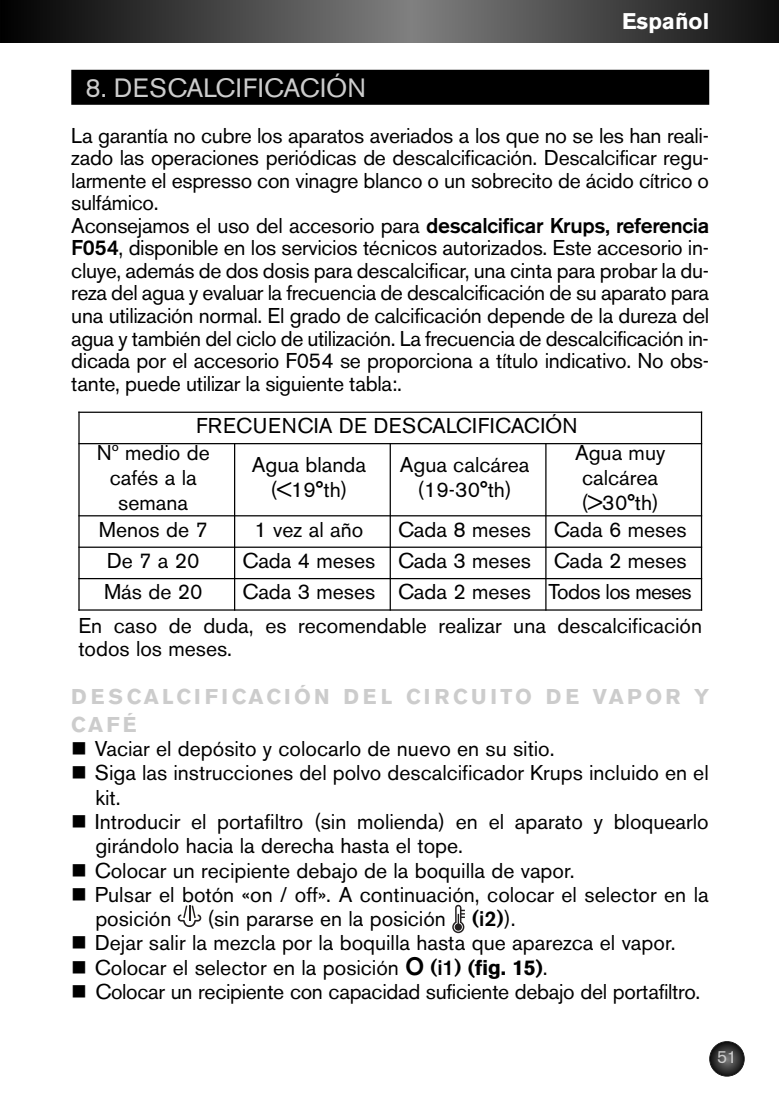
<style>
.page{position:relative;width:779px;height:1103px;background:#fff}
.page>*{position:absolute;margin:0;border:0;box-sizing:border-box;transform-origin:0 0}
.t1{font:26.25px "Akzidenz Grotesk BE";letter-spacing:.02em;color:#ccc}
.t2{font:700 22.5px "Akzidenz Grotesk BE";color:#fff}
.t3{font:21.25px/22.5px "Akzidenz Grotesk BE";letter-spacing:-.015em;color:#000}
.t4{font:700 21.25px/27.5px "Akzidenz Grotesk BE";letter-spacing:.15em;color:#ccc}
.t5{font:21.25px "Akzidenz Grotesk BE";letter-spacing:.02em;color:#000}
.t6{font:17.5px "Akzidenz Grotesk BE";color:#ccc}
.s1{font-weight:500}
.s2{font-weight:500;font-size:25px}
.s3{font-weight:700}
</style>
<div class="page">
<svg style="left:1px;top:0;width:778px;height:42px;background:#434343"></svg>
<div style="left:71px;top:70px;width:638px;height:35px;background:#000"></div>
<hr style="left:78px;top:411px;width:2px;height:199px;background:#000">
<hr style="left:234px;top:443px;width:1px;height:167px;background:#000">
<hr style="left:390px;top:443px;width:1px;height:167px;background:#000">
<hr style="left:545px;top:443px;width:1px;height:167px;background:#000">
<hr style="left:701px;top:411px;width:1px;height:199px;background:#000">
<hr style="left:78px;top:411px;width:624px;height:2px;background:#000">
<hr style="left:78px;top:443px;width:624px;height:1px;background:#000">
<hr style="left:78px;top:515px;width:624px;height:1px;background:#000">
<hr style="left:78px;top:546px;width:624px;height:2px;background:#000">
<hr style="left:78px;top:578px;width:624px;height:1px;background:#000">
<hr style="left:78px;top:609px;width:624px;height:1px;background:#000">
<svg style="left:178px;top:905px;width:23px;height:22px"></svg>
<svg style="left:452px;top:904px;width:13px;height:29px"></svg>
<div style="left:455px;top:923px;width:7px;height:7px;background:#231f20;border-radius:3px"></div>
<svg style="left:710px;top:1041px;width:34px;height:34px"></svg>
<div style="left:709px;top:1041px;width:36px;height:35px;border:2px solid #000;border-radius:50%"></div>
<hr style="left:0;top:0;width:1px;height:42px;background:#020202">
<p class="t2" style="left:622px;top:13px;width:89px">Español</p>
<p class="t1" style="left:85px;top:78px;width:282px">8. DESCALCIFICACIÓN</p>
<p class="t3" style="left:71px;top:126px;width:639px">La garantía no cubre los aparatos averiados a los que no se les han reali&shy;zado las operaciones periódicas de descalcificación. Descalcificar regu&shy;larmente el espresso con vinagre blanco o un sobrecito de ácido cítrico o sulfámico.<br>Aconsejamos el uso del accesorio para <span class="s1">descalcificar Krups, referencia F054</span>, disponible en los servicios técnicos autorizados. Este accesorio in&shy;cluye, además de dos dosis para descalcificar, una cinta para probar la du&shy;reza del agua y evaluar la frecuencia de descalcificación de su aparato para una utilización normal. El grado de calcificación depende de la dureza del agua y también del ciclo de utilización. La frecuencia de descalcificación in&shy;dicada por el accesorio F054 se proporciona a título indicativo. No obs&shy;tante, puede utilizar la siguiente tabla:.</p>
<p class="t5" style="left:196px;top:418px;width:383px">FRECUENCIA DE DESCALCIFICACIÓN</p>
<p class="t3" style="left:97px;top:443px;width:114px">Nº medio de</p>
<p class="t3" style="left:110px;top:468px;width:88px">cafés a la</p>
<p class="t3" style="left:118px;top:493px;width:71px">semana</p>
<p class="t3" style="left:575px;top:442px;width:92px;line-height:25px;text-align:center">Agua muy calcárea (&gt;30°th)</p>
<p class="t3" style="left:252px;top:454px;width:116px;line-height:25px;text-align:center">Agua blanda (&lt;19°th)</p>
<p class="t3" style="left:400px;top:454px;width:131px;line-height:25px;text-align:center">Agua calcárea (19-30°th)</p>
<p class="t3" style="left:99px;top:520px;width:111px">Menos de 7</p>
<p class="t3" style="left:254px;top:520px;width:110px">1 vez al año</p>
<p class="t3" style="left:398px;top:520px;width:290px">Cada 8 meses Cada 6 meses</p>
<p class="t3" style="left:107px;top:551px;width:94px">De 7 a 20</p>
<p class="t3" style="left:242px;top:551px;width:446px">Cada 4 meses Cada 3 meses Cada 2 meses</p>
<p class="t3" style="left:104px;top:583px;width:100px">Más de 20</p>
<p class="t3" style="left:242px;top:583px;width:451px">Cada 3 meses Cada 2 meses Todos los meses</p>
<p class="t3" style="left:78px;top:616px;width:625px">En caso de duda, es recomendable realizar una descalcificación todos los meses.</p>
<p class="t4" style="left:71px;top:685px;width:639px">DESCALCIFICACIÓN DEL CIRCUITO DE VAPOR Y<br>CAFÉ</p>
<p class="t3" style="left:71px;top:739px;width:485px">■ Vaciar el depósito y colocarlo de nuevo en su sitio.</p>
<p class="t3" style="left:95px;top:763px;width:615px;line-height:24.2px;text-indent:-24px">■ Siga las instrucciones del polvo descalcificador Krups incluido en el kit.</p>
<p class="t3" style="left:95px;top:811px;width:615px;line-height:24.2px;text-indent:-24px">■ Introducir el portafiltro (sin molienda) en el aparato y bloquearlo girándolo hacia la derecha hasta el tope.</p>
<p class="t3" style="left:71px;top:861px;width:505px">■ Colocar un recipiente debajo de la boquilla de vapor.</p>
<p class="t3" style="left:95px;top:884px;width:615px;line-height:24.2px;text-indent:-24px">■ Pulsar el botón «on / off». A continuación, colocar el selector en la posición</p>
<p class="t3" style="left:207px;top:909px;width:310px">(sin pararse en la posición <span class="s1">(i2)</span>).</p>
<p class="t3" style="left:71px;top:933px;width:606px">■ Dejar salir la mezcla por la boquilla hasta que aparezca el vapor.</p>
<p class="t3" style="left:71px;top:958px;width:478px">■ Colocar el selector en la posición <span class="s2">O</span> <span class="s1">(i1)</span> <span class="s3">(fig. 15)</span>.</p>
<p class="t3" style="left:71px;top:982px;width:631px">■ Colocar un recipiente con capacidad suficiente debajo del portafiltro.</p>
<p class="t6" style="left:717px;top:1050px;width:21px">51</p>
</div>
